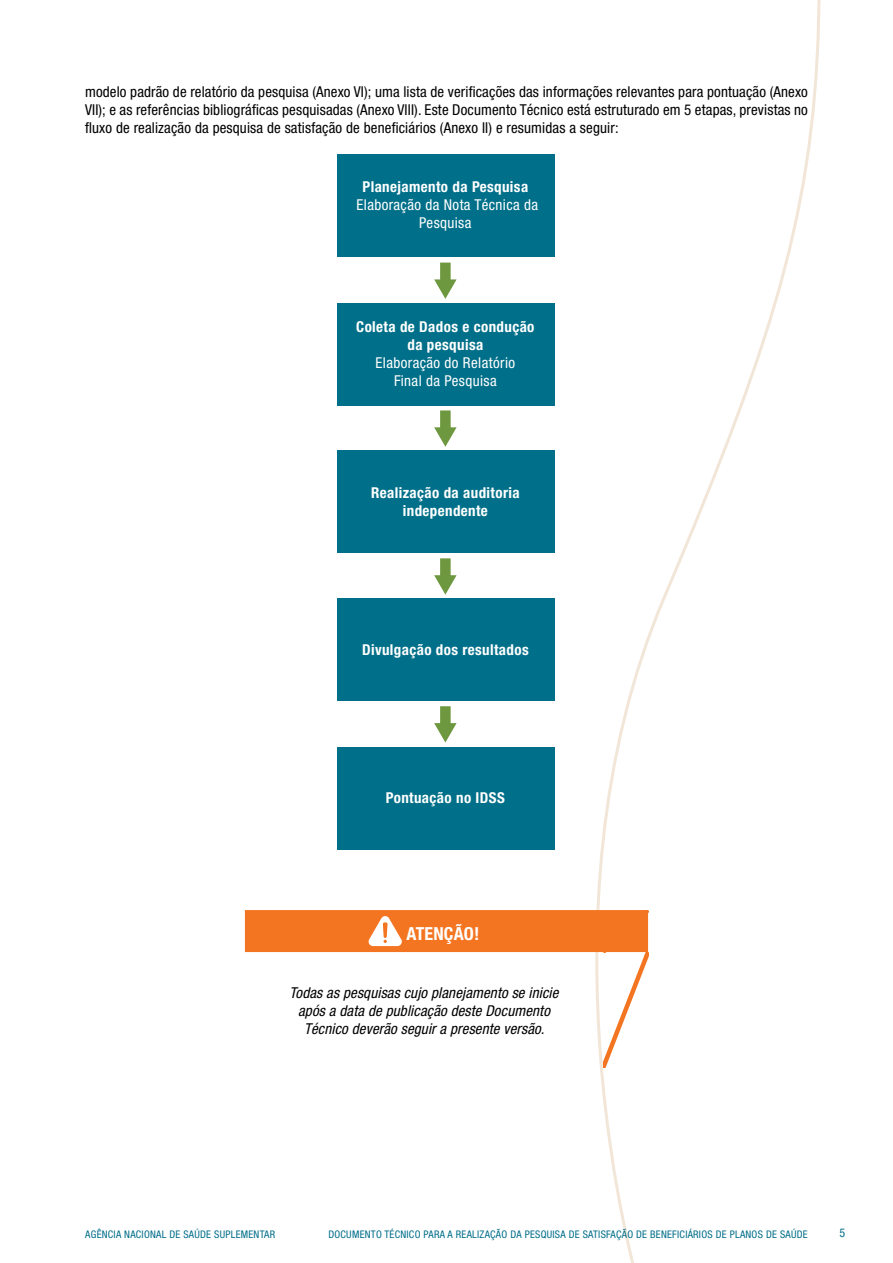
<style>
.page{position:relative;width:893px;height:1263px;background:#fff}
.page>*{position:absolute;margin:0;border:0;box-sizing:border-box;transform-origin:0 0}
.t1{font:700 condensed 18px "Helvetica Neue";letter-spacing:.01em;color:#fff}
.t2{font:condensed 15px/18px "Helvetica Neue";letter-spacing:.01em;color:#000;text-align:justify}
.t3{font:700 condensed 15px/18px "Helvetica Neue";letter-spacing:.025em;color:#fff;text-align:center}
.t4{font:italic condensed 15px/18px "Helvetica Neue";letter-spacing:.01em;color:#000;text-align:center}
.t5{font:condensed 15px/18px "Helvetica Neue";letter-spacing:.025em;color:#fff;text-align:center}
.t6{font:condensed 12px "Helvetica Neue";color:#006e89}
.t7{font:condensed 10.5px "Helvetica Neue";letter-spacing:.025em;color:#006e89}
</style>
<div class="page">
<svg style="left:554px;top:0;width:267px;height:1263px"></svg>
<div style="left:337px;top:154px;width:217px;height:103px;background:#006f89"></div>
<div style="left:337px;top:303px;width:217px;height:103px;background:#006f89"></div>
<div style="left:440px;top:263px;width:11px;height:20px;background:#6d983f"></div>
<svg style="left:434px;top:279px;width:23px;height:20px"></svg>
<div style="left:337px;top:450px;width:217px;height:103px;background:#006f89"></div>
<div style="left:440px;top:410px;width:11px;height:21px;background:#6d983f"></div>
<svg style="left:434px;top:427px;width:23px;height:20px"></svg>
<div style="left:337px;top:598px;width:217px;height:103px;background:#006f89"></div>
<div style="left:440px;top:558px;width:11px;height:20px;background:#6d983f"></div>
<svg style="left:434px;top:575px;width:23px;height:20px"></svg>
<div style="left:337px;top:747px;width:217px;height:103px;background:#006f89"></div>
<div style="left:440px;top:706px;width:11px;height:20px;background:#6d983f"></div>
<svg style="left:434px;top:723px;width:23px;height:19px"></svg>
<svg style="left:245px;top:910px;width:403px;height:158px"></svg>
<p class="t2" style="left:85px;top:82px;width:724px">modelo padrão de relatório da pesquisa (Anexo VI); uma lista de verificações das informações relevantes para pontuação (Anexo VII); e as referências bibliográficas pesquisadas (Anexo VIII). Este Documento Técnico está estruturado em 5 etapas, previstas no fluxo de realização da pesquisa de satisfação de beneficiários (Anexo II) e resumidas a seguir:</p>
<p class="t3" style="left:362px;top:177px;width:167px">Planejamento da Pesquisa</p>
<p class="t5" style="left:357px;top:195px;width:183px">Elaboração da Nota Técnica da<br>Pesquisa</p>
<p class="t3" style="left:356px;top:318px;width:180px">Coleta de Dados e condução da pesquisa</p>
<p class="t5" style="left:376px;top:354px;width:141px">Elaboração do Relatório<br>Final da Pesquisa</p>
<p class="t3" style="left:371px;top:484px;width:150px">Realização da auditoria independente</p>
<p class="t3" style="left:362px;top:641px;width:168px">Divulgação dos resultados</p>
<p class="t3" style="left:386px;top:788px;width:120px">Pontuação no IDSS</p>
<p class="t1" style="left:406px;top:923px;width:74px">ATENÇÃO!</p>
<p class="t4" style="left:290px;top:983px;width:270px">Todas as pesquisas cujo planejamento se inicie após a data de publicação deste Documento<br>Técnico deverão seguir a presente versão.</p>
<p class="t7" style="left:85px;top:1228px;width:191px">AGÊNCIA NACIONAL DE SAÚDE SUPLEMENTAR</p>
<p class="t7" style="left:328px;top:1228px;width:481px">DOCUMENTO TÉCNICO PARA A REALIZAÇÃO DA PESQUISA DE SATISFAÇÃO DE BENEFICIÁRIOS DE PLANOS DE SAÚDE</p>
<p class="t6" style="left:839px;top:1226px;width:7px">5</p>
</div>
